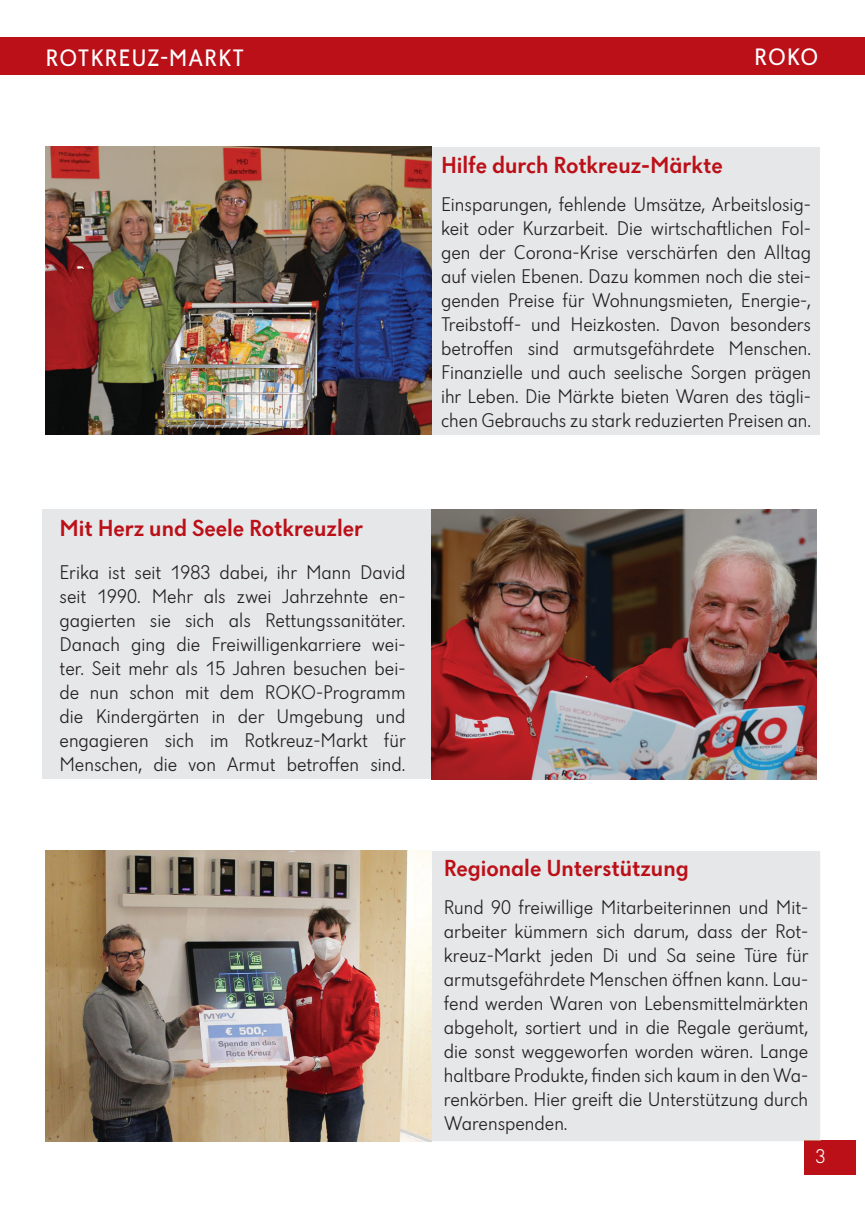
<style>
.page{position:relative;width:865px;height:1214px;background:#fff}
.page>*{position:absolute;margin:0;border:0;box-sizing:border-box;transform-origin:0 0}
.t1{font:500 24px "Dunant";color:#bb1018}
.t2{font:24px "Dunant";letter-spacing:.035em;color:#fff}
.t3{font:300 20px/24px "Dunant";color:#231f20;text-align:justify}
.t4{font:300 20px "Dunant";color:#fff}
</style>
<div class="page">
<div style="left:804px;top:1140px;width:51px;height:34px;background:#bb1018"></div>
<div style="left:0;top:37px;width:865px;height:38px;background:#bb1018"></div>
<div style="left:431px;top:147px;width:388px;height:287px;background:#e6e7e9"></div>
<div style="left:43px;top:509px;width:388px;height:269px;background:#e6e7e9"></div>
<img style="left:46px;top:147px;width:385px;height:287px">
<img style="left:431px;top:509px;width:385px;height:270px">
<div style="left:431px;top:850px;width:389px;height:290px;background:#e6e7e9"></div>
<svg style="left:804px;top:1140px;width:16px;height:1px"></svg>
<img style="left:46px;top:850px;width:385px;height:290px">
<p class="t2" style="left:46px;top:45px;width:200px">ROTKREUZ-MARKT</p>
<p class="t2" style="left:754px;top:43px;width:65px">ROKO</p>
<p class="t1" style="left:441px;top:151px;width:283px">Hilfe durch Rotkreuz-Märkte</p>
<p class="t3" style="left:441px;top:192px;width:371px">Einsparungen, fehlende Umsätze, Arbeitslosig&shy;keit oder Kurzarbeit. Die wirtschaftlichen Fol&shy;gen der Corona-Krise verschärfen den Alltag auf vielen Ebenen. Dazu kommen noch die stei&shy;genden Preise für Wohnungsmieten, Energie-, Treibstoff- und Heizkosten. Davon besonders betroffen sind armutsgefährdete Menschen.<br>Finanzielle und auch seelische Sorgen prägen ihr Leben. Die Märkte bieten Waren des tägli&shy;chen Gebrauchs zu stark reduzierten Preisen an.</p>
<p class="t1" style="left:60px;top:514px;width:305px">Mit Herz und Seele Rotkreuzler</p>
<p class="t3" style="left:60px;top:560px;width:348px">Erika ist seit 1983 dabei, ihr Mann David seit 1990. Mehr als zwei Jahrzehnte en&shy;gagierten sie sich als Rettungssanitäter.<br>Danach ging die Freiwilligenkarriere wei&shy;ter. Seit mehr als 15 Jahren besuchen bei&shy;de nun schon mit dem ROKO-Programm die Kindergärten in der Umgebung und engagieren sich im Rotkreuz-Markt für Menschen, die von Armut betroffen sind.</p>
<p class="t1" style="left:444px;top:853px;width:246px">Regionale Unterstützung</p>
<p class="t3" style="left:444px;top:895px;width:366px">Rund 90 freiwillige Mitarbeiterinnen und Mit&shy;arbeiter kümmern sich darum, dass der Rot&shy;kreuz-Markt jeden Di und Sa seine Türe für armutsgefährdete Menschen öffnen kann. Lau&shy;fend werden Waren von Lebensmittelmärkten abgeholt, sortiert und in die Regale geräumt, die sonst weggeworfen worden wären. Lange haltbare Produkte, finden sich kaum in den Wa&shy;renkörben. Hier greift die Unterstützung durch Warenspenden.</p>
<p class="t4" style="left:815px;top:1144px;width:11px">3</p>
</div>
